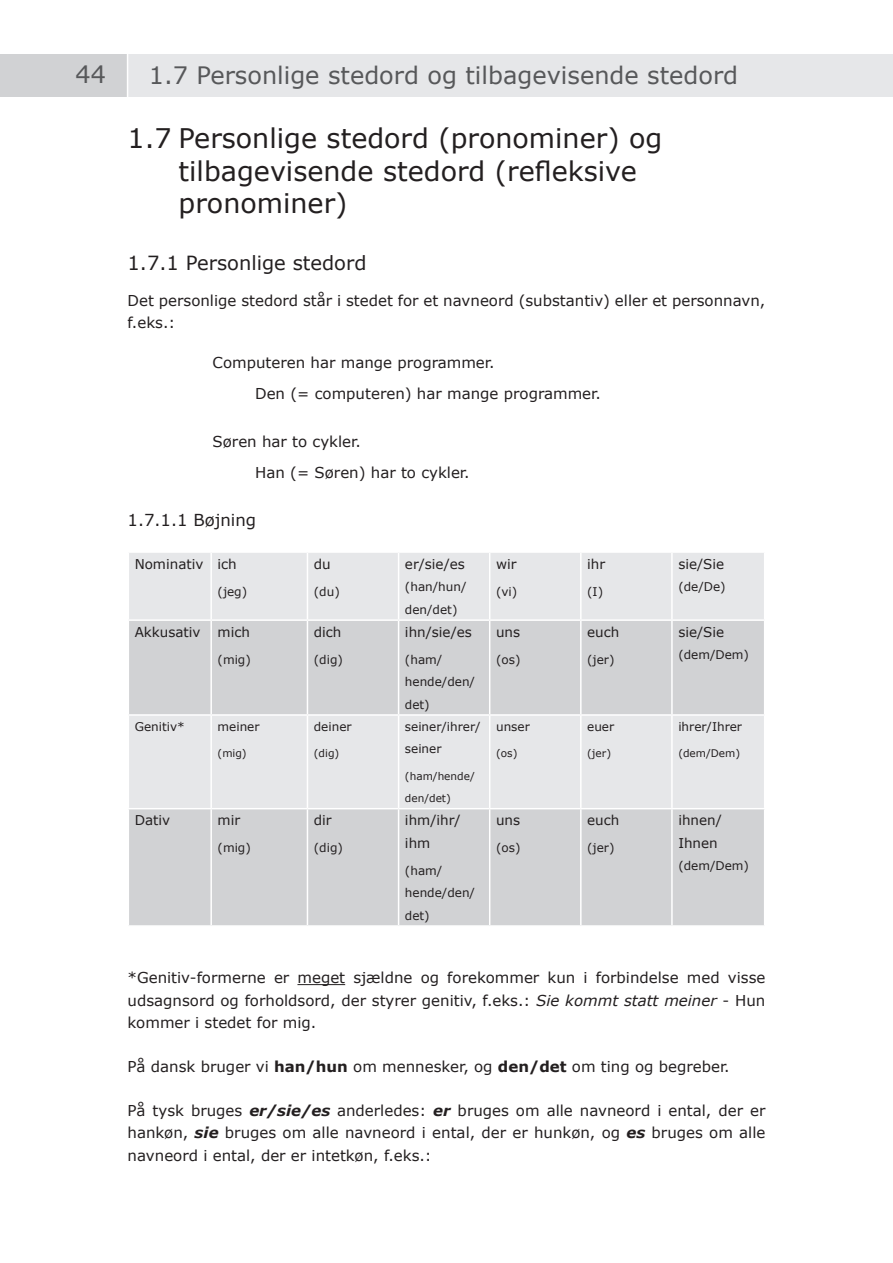
<style>
.page{position:relative;width:893px;height:1263px;background:#fff}
.page>*{position:absolute;margin:0;border:0;box-sizing:border-box;transform-origin:0 0}
.t1{font:27px/32.4px "Verdana";color:#231f20}
.t2{font:24px "Verdana";color:#57585a}
.t3{font:19.5px "Verdana";color:#231f20}
.t4{font:16.5px "Verdana";color:#231f20}
.t5{font:15px/22.5px "Verdana";color:#231f20}
.t6{font:13.5px/22.5px "Verdana";color:#231f20}
.t7{font:12px/22.5px "Verdana";color:#231f20}
.t8{font:10.5px/22.5px "Verdana";color:#231f20}
.s1{font-style:italic}
.s2{font-weight:700}
.s3{font-weight:700;font-style:italic}
</style>
<div class="page">
<div style="left:128px;top:55px;width:765px;height:42px;background:#e6e7e9"></div>
<div style="left:0;top:55px;width:128px;height:42px;background:#d1d2d4"></div>
<hr style="left:127px;top:54px;width:1px;height:44px;background:#fff">
<hr style="left:297px;top:984px;width:48px;height:1px;background:#231f20">
<div style="left:129px;top:553px;width:635px;height:66px;background:#e6e7e9"></div>
<svg style="left:129px;top:621px;width:635px;height:304px;fill:#d1d2d4"></svg>
<hr style="left:210px;top:553px;width:2px;height:66px;background:#fff">
<hr style="left:307px;top:553px;width:1px;height:66px;background:#fff">
<hr style="left:398px;top:553px;width:1px;height:66px;background:#fff">
<hr style="left:489px;top:553px;width:1px;height:66px;background:#fff">
<hr style="left:580px;top:553px;width:2px;height:66px;background:#fff">
<hr style="left:671px;top:553px;width:2px;height:66px;background:#fff">
<hr style="left:210px;top:621px;width:2px;height:93px;background:#fff">
<hr style="left:307px;top:621px;width:1px;height:93px;background:#fff">
<hr style="left:398px;top:621px;width:1px;height:93px;background:#fff">
<hr style="left:489px;top:621px;width:1px;height:93px;background:#fff">
<hr style="left:580px;top:621px;width:2px;height:93px;background:#fff">
<hr style="left:671px;top:621px;width:2px;height:93px;background:#fff">
<hr style="left:128px;top:714px;width:83px;height:2px;background:#fff">
<hr style="left:211px;top:714px;width:96px;height:2px;background:#fff">
<hr style="left:210px;top:716px;width:2px;height:92px;background:#fff">
<hr style="left:307px;top:714px;width:92px;height:2px;background:#fff">
<hr style="left:307px;top:716px;width:1px;height:92px;background:#fff">
<hr style="left:399px;top:714px;width:91px;height:2px;background:#fff">
<hr style="left:398px;top:716px;width:1px;height:92px;background:#fff">
<hr style="left:490px;top:714px;width:91px;height:2px;background:#fff">
<hr style="left:489px;top:716px;width:1px;height:92px;background:#fff">
<hr style="left:581px;top:714px;width:91px;height:2px;background:#fff">
<hr style="left:580px;top:716px;width:2px;height:92px;background:#fff">
<hr style="left:672px;top:714px;width:93px;height:2px;background:#fff">
<hr style="left:671px;top:716px;width:2px;height:92px;background:#fff">
<hr style="left:128px;top:808px;width:83px;height:1px;background:#fff">
<hr style="left:211px;top:808px;width:96px;height:1px;background:#fff">
<hr style="left:210px;top:809px;width:2px;height:116px;background:#fff">
<hr style="left:307px;top:808px;width:92px;height:1px;background:#fff">
<hr style="left:307px;top:809px;width:1px;height:116px;background:#fff">
<hr style="left:399px;top:808px;width:91px;height:1px;background:#fff">
<hr style="left:398px;top:809px;width:1px;height:116px;background:#fff">
<hr style="left:490px;top:808px;width:91px;height:1px;background:#fff">
<hr style="left:489px;top:809px;width:1px;height:116px;background:#fff">
<hr style="left:581px;top:808px;width:91px;height:1px;background:#fff">
<hr style="left:580px;top:809px;width:2px;height:116px;background:#fff">
<hr style="left:672px;top:808px;width:93px;height:1px;background:#fff">
<hr style="left:671px;top:809px;width:2px;height:116px;background:#fff">
<h2 class="t2" style="left:76px;top:59px;width:32px">44</h2>
<h2 class="t2" style="left:149px;top:60px;width:591px">1.7 Personlige stedord og tilbagevisende stedord</h2>
<h1 class="t1" style="left:179px;top:121px;width:485px;text-indent:-51px">1.7 Personlige stedord (pronominer) og tilbagevisende stedord (refleksive pronominer)</h1>
<h3 class="t3" style="left:128px;top:251px;width:241px">1.7.1 Personlige stedord</h3>
<p class="t5" style="left:128px;top:288px;width:639px">Det personlige stedord står i stedet for et navneord (substantiv) eller et personnavn, f.eks.:</p>
<p class="t5" style="left:255px;top:346px;width:347px;line-height:31px;text-indent:-43px">Computeren har mange programmer.<br>Den (= computeren) har mange programmer.</p>
<p class="t5" style="left:255px;top:425px;width:216px;line-height:31px;text-indent:-43px">Søren har to cykler.<br>Han (= Søren) har to cykler.</p>
<p class="t4" style="left:128px;top:509px;width:130px">1.7.1.1 Bøjning</p>
<p class="t6" style="left:135px;top:552px;width:104px">Nominativ ich</p>
<p class="t7" style="left:218px;top:579px;width:31px">(jeg)</p>
<p class="t6" style="left:314px;top:552px;width:18px">du</p>
<p class="t7" style="left:314px;top:579px;width:27px">(du)</p>
<p class="t6" style="left:405px;top:552px;width:61px">er/sie/es</p>
<p class="t7" style="left:405px;top:575px;width:63px">(han/hun/ den/det)</p>
<p class="t6" style="left:587px;top:552px;width:20px">ihr</p>
<p class="t7" style="left:587px;top:579px;width:17px">(I)</p>
<p class="t6" style="left:678px;top:552px;width:47px">sie/Sie</p>
<p class="t7" style="left:678px;top:575px;width:49px">(de/De)</p>
<p class="t6" style="left:496px;top:552px;width:22px">wir</p>
<p class="t7" style="left:496px;top:579px;width:23px">(vi)</p>
<p class="t6" style="left:135px;top:620px;width:67px">Akkusativ</p>
<p class="t6" style="left:218px;top:620px;width:34px">mich</p>
<p class="t7" style="left:218px;top:648px;width:35px">(mig)</p>
<p class="t6" style="left:314px;top:620px;width:29px">dich</p>
<p class="t7" style="left:314px;top:648px;width:31px">(dig)</p>
<p class="t6" style="left:405px;top:620px;width:68px">ihn/sie/es</p>
<p class="t7" style="left:405px;top:648px;width:72px">(ham/ hende/den/ det)</p>
<p class="t6" style="left:496px;top:620px;width:26px">uns</p>
<p class="t7" style="left:496px;top:648px;width:26px">(os)</p>
<p class="t6" style="left:587px;top:620px;width:34px">euch</p>
<p class="t7" style="left:587px;top:648px;width:29px">(jer)</p>
<p class="t6" style="left:678px;top:620px;width:47px">sie/Sie</p>
<p class="t7" style="left:678px;top:643px;width:72px">(dem/Dem)</p>
<p class="t7" style="left:135px;top:714px;width:52px">Genitiv*</p>
<p class="t7" style="left:218px;top:714px;width:43px">meiner</p>
<p class="t8" style="left:218px;top:742px;width:31px">(mig)</p>
<p class="t7" style="left:314px;top:714px;width:39px">deiner</p>
<p class="t8" style="left:314px;top:742px;width:27px">(dig)</p>
<p class="t7" style="left:405px;top:714px;width:77px">seiner/ihrer/ seiner</p>
<p class="t8" style="left:405px;top:764px;width:71px">(ham/hende/ den/det)</p>
<p class="t7" style="left:496px;top:714px;width:35px">unser</p>
<p class="t8" style="left:496px;top:742px;width:23px">(os)</p>
<p class="t7" style="left:587px;top:714px;width:29px">euer</p>
<p class="t8" style="left:587px;top:742px;width:25px">(jer)</p>
<p class="t7" style="left:678px;top:714px;width:65px">ihrer/Ihrer</p>
<p class="t8" style="left:678px;top:742px;width:63px">(dem/Dem)</p>
<p class="t6" style="left:135px;top:809px;width:37px">Dativ</p>
<p class="t6" style="left:218px;top:809px;width:24px">mir</p>
<p class="t7" style="left:218px;top:836px;width:35px">(mig)</p>
<p class="t6" style="left:314px;top:809px;width:19px">dir</p>
<p class="t7" style="left:314px;top:836px;width:31px">(dig)</p>
<p class="t6" style="left:405px;top:809px;width:57px">ihm/ihr/ ihm</p>
<p class="t7" style="left:405px;top:859px;width:72px">(ham/ hende/den/ det)</p>
<p class="t6" style="left:496px;top:809px;width:26px">uns</p>
<p class="t7" style="left:496px;top:836px;width:26px">(os)</p>
<p class="t6" style="left:587px;top:809px;width:34px">euch</p>
<p class="t7" style="left:587px;top:836px;width:29px">(jer)</p>
<p class="t6" style="left:678px;top:809px;width:45px">ihnen/<br>Ihnen</p>
<p class="t7" style="left:678px;top:854px;width:72px">(dem/Dem)</p>
<p class="t5" style="left:128px;top:966px;width:639px;text-align:justify">*Genitiv-formerne er meget sjældne og forekommer kun i forbindelse med visse udsagnsord og forholdsord, der styrer genitiv, f.eks.: <span class="s1">Sie kommt statt meiner</span> - Hun kommer i stedet for mig.</p>
<p class="t5" style="left:128px;top:1055px;width:604px">På dansk bruger vi <span class="s2">han/hun</span> om mennesker, og <span class="s2">den/det</span> om ting og begreber.</p>
<p class="t5" style="left:128px;top:1098px;width:639px;text-align:justify">På tysk bruges <span class="s3">er/sie/es</span> anderledes: <span class="s3">er</span> bruges om alle navneord i ental, der er hankøn, <span class="s3">sie</span> bruges om alle navneord i ental, der er hunkøn, og <span class="s3">es</span> bruges om alle navneord i ental, der er intetkøn, f.eks.:</p>
</div>
